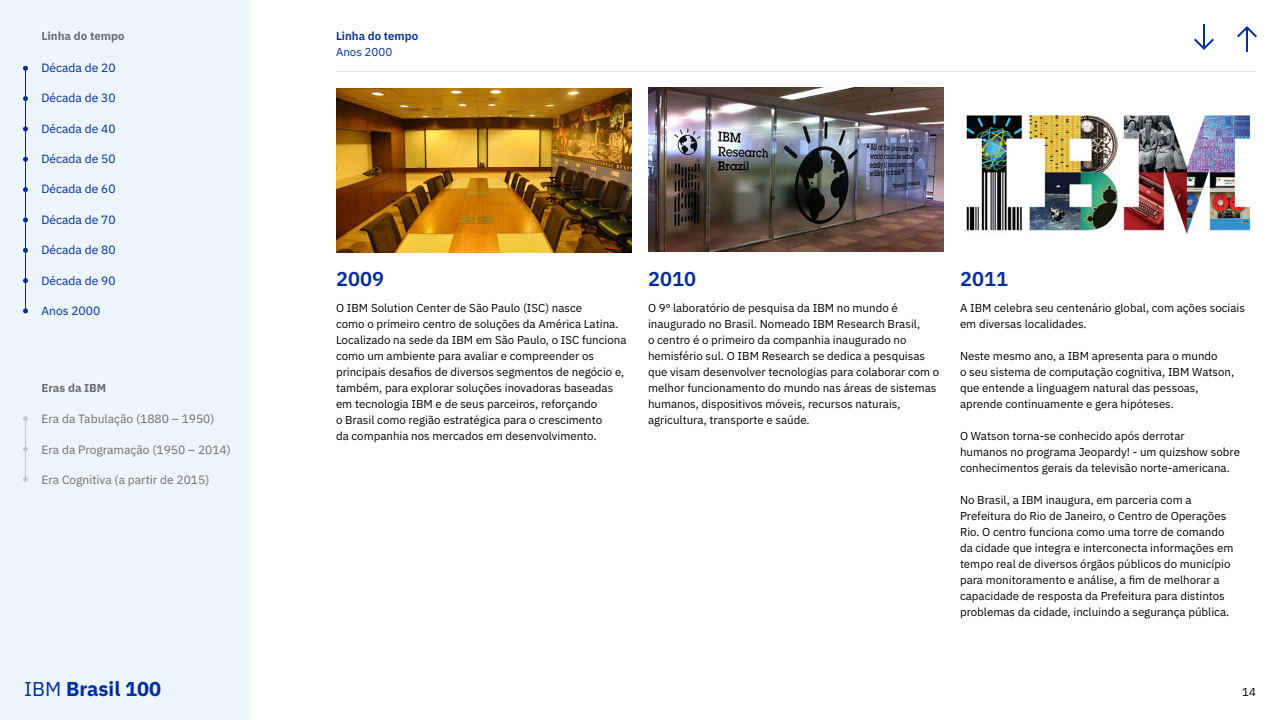
<style>
.page{position:relative;width:1280px;height:720px;background:#fff}
.page>*{position:absolute;margin:0;border:0;box-sizing:border-box;transform-origin:0 0}
.t1{font:700 20px "IBM Plex Sans";color:#002e9c}
.t2{font:600 20px "IBM Plex Sans";color:#002d9c}
.t3{font:12px "IBM Plex Sans";color:#002d9c}
.t4{font:12px "IBM Plex Sans";color:#6f6f6f}
.t5{font:11.5px/16px "IBM Plex Sans";color:#000}
.t6{font:600 11.5px "IBM Plex Sans";color:#002d9c}
.t7{font:700 11.5px "IBM Plex Sans";color:#697077}
.t8{font:700 11.5px "IBM Plex Sans";color:#6f6f6f}
.t9{font:11.5px "IBM Plex Sans";color:#002d9c}
.s1{font-weight:400}
</style>
<div class="page">
<div style="left:0;top:0;width:250px;height:720px;background:#edf5ff"></div>
<hr style="left:336px;top:71px;width:920px;height:1px;background:#dde1e6">
<svg style="left:1194px;top:24px;width:20px;height:26px"></svg>
<svg style="left:1237px;top:26px;width:20px;height:26px"></svg>
<img style="left:336px;top:88px;width:296px;height:165px">
<img style="left:648px;top:87px;width:296px;height:165px">
<img style="left:965px;top:114px;width:287px;height:120px">
<svg style="left:23px;top:96px;width:5px;height:5px"></svg>
<svg style="left:23px;top:126px;width:5px;height:5px"></svg>
<svg style="left:23px;top:157px;width:5px;height:5px"></svg>
<svg style="left:23px;top:187px;width:5px;height:5px"></svg>
<svg style="left:23px;top:217px;width:5px;height:5px"></svg>
<svg style="left:23px;top:248px;width:5px;height:5px"></svg>
<svg style="left:23px;top:278px;width:5px;height:5px"></svg>
<svg style="left:23px;top:308px;width:5px;height:5px"></svg>
<svg style="left:23px;top:66px;width:5px;height:5px"></svg>
<hr style="left:25px;top:68px;width:1px;height:243px;background:#002d9c">
<hr style="left:25px;top:416px;width:1px;height:66px;background:#c1c7cd">
<svg style="left:23px;top:447px;width:5px;height:5px"></svg>
<svg style="left:23px;top:477px;width:5px;height:5px"></svg>
<svg style="left:23px;top:416px;width:5px;height:5px"></svg>
<p class="t7" style="left:42px;top:27px;width:85px">Linha do tempo</p>
<p class="t3" style="left:42px;top:58px;width:76px">Década de 20</p>
<p class="t3" style="left:42px;top:89px;width:76px">Década de 30</p>
<p class="t3" style="left:42px;top:119px;width:76px">Década de 40</p>
<p class="t3" style="left:42px;top:150px;width:76px">Década de 50</p>
<p class="t3" style="left:42px;top:180px;width:76px">Década de 60</p>
<p class="t3" style="left:42px;top:210px;width:76px">Década de 70</p>
<p class="t3" style="left:42px;top:241px;width:76px">Década de 80</p>
<p class="t3" style="left:42px;top:271px;width:76px">Década de 90</p>
<p class="t3" style="left:42px;top:302px;width:60px">Anos 2000</p>
<p class="t8" style="left:42px;top:379px;width:66px">Eras da IBM</p>
<p class="t4" style="left:42px;top:410px;width:175px">Era da Tabulação (1880 – 1950)</p>
<p class="t4" style="left:42px;top:440px;width:191px">Era da Programação (1950 – 2014)</p>
<p class="t4" style="left:42px;top:471px;width:169px">Era Cognitiva (a partir de 2015)</p>
<p class="t6" style="left:336px;top:27px;width:84px">Linha do tempo</p>
<p class="t9" style="left:336px;top:43px;width:58px">Anos 2000</p>
<h1 class="t2" style="left:336px;top:263px;width:49px">2009</h1>
<p class="t5" style="left:336px;top:299px;width:292px">O IBM Solution Center de São Paulo (ISC) nasce<br>como o primeiro centro de soluções da América Latina.<br>Localizado na sede da IBM em São Paulo, o ISC funciona como um ambiente para avaliar e compreender os principais desafios de diversos segmentos de negócio e, também, para explorar soluções inovadoras baseadas em tecnologia IBM e de seus parceiros, reforçando<br>o Brasil como região estratégica para o crescimento<br>da companhia nos mercados em desenvolvimento.</p>
<h1 class="t2" style="left:648px;top:263px;width:49px">2010</h1>
<p class="t5" style="left:648px;top:299px;width:293px">O 9º laboratório de pesquisa da IBM no mundo é inaugurado no Brasil. Nomeado IBM Research Brasil,<br>o centro é o primeiro da companhia inaugurado no hemisfério sul. O IBM Research se dedica a pesquisas que visam desenvolver tecnologias para colaborar com o melhor funcionamento do mundo nas áreas de sistemas humanos, dispositivos móveis, recursos naturais, agricultura, transporte e saúde.</p>
<h1 class="t2" style="left:960px;top:263px;width:49px">2011</h1>
<p class="t5" style="left:960px;top:299px;width:287px">A IBM celebra seu centenário global, com ações sociais em diversas localidades.</p>
<p class="t5" style="left:960px;top:347px;width:276px">Neste mesmo ano, a IBM apresenta para o mundo<br>o seu sistema de computação cognitiva, IBM Watson, que entende a linguagem natural das pessoas, aprende continuamente e gera hipóteses.</p>
<p class="t5" style="left:960px;top:427px;width:281px">O Watson torna-se conhecido após derrotar<br>humanos no programa Jeopardy! - um quizshow sobre conhecimentos gerais da televisão norte-americana.</p>
<p class="t5" style="left:960px;top:491px;width:275px">No Brasil, a IBM inaugura, em parceria com a Prefeitura do Rio de Janeiro, o Centro de Operações Rio. O centro funciona como uma torre de comando da cidade que integra e interconecta informações em tempo real de diversos órgãos públicos do município para monitoramento e análise, a fim de melhorar a capacidade de resposta da Prefeitura para distintos problemas da cidade, incluindo a segurança pública.</p>
<h1 class="t1" style="left:24px;top:673px;width:139px"><span class="s1">IBM</span> Brasil 100</h1>
<p class="t5" style="left:1242px;top:683px;width:15px">14</p>
</div>
